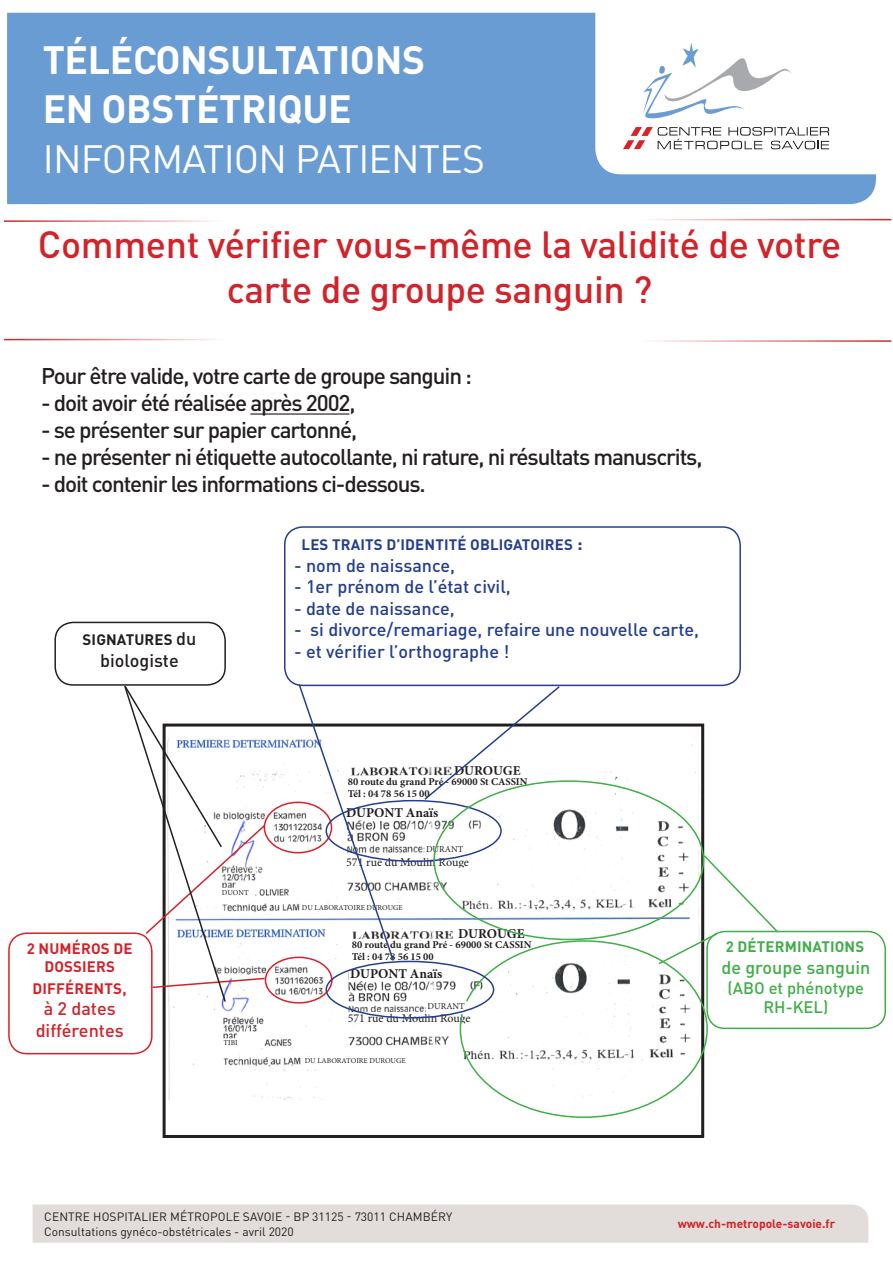
<style>
.page{position:relative;width:893px;height:1263px;background:#fff}
.page>*{position:absolute;margin:0;border:0;box-sizing:border-box;transform-origin:0 0}
.t1{font:700 39px/49.5px "DIN Pro";letter-spacing:-.01em;color:#fff}
.t2{font:39px "DIN Pro";letter-spacing:-.02em;color:#fff}
.t3{font:500 37.5px/45px "DIN Pro";letter-spacing:-.01em;color:#d1232a;text-align:center}
.t4{font:500 22.5px "DIN Pro";letter-spacing:-.05em;color:#231f20}
.t5{font:500 18px "DIN Pro";color:#253f8e}
.t6{font:500 18px/21.6px "DIN Pro";color:#d1232a;text-align:center}
.t7{font:500 18px "DIN Pro";color:#40ae49}
.t8{font:500 18px "DIN Pro";color:#231f20}
.t9{font:500 16.5px/19.8px "DIN Pro";color:#40ae49;text-align:center}
.t10{font:700 15px "DIN Pro";letter-spacing:.01em;color:#253f8e}
.t11{font:700 15px/18px "DIN Pro";letter-spacing:.01em;color:#d1232a;text-align:center}
.t12{font:700 15px "DIN Pro";letter-spacing:.01em;color:#40ae49}
.t13{font:700 15px "DIN Pro";letter-spacing:.01em;color:#231f20}
.t14{font:700 13.5px "Minion Pro";color:#231f20}
.t15{font:12px "DIN Pro";color:#231f20}
.t16{font:12px "Minion Pro";color:#231f20}
.t17{font:700 12px "DIN Pro";color:#d1232a}
.t18{font:700 10.5px "Minion Pro";color:#231f20}
.t19{font:9px "Minion Pro";color:#231f20}
.t20{font:7.5px "Minion Pro";color:#231f20}
.s1{font-weight:500;font-size:18px}
.s2{font-size:18px}
</style>
<div class="page">
<div style="left:7px;top:13px;width:869px;height:191px;background:#699cd3"></div>
<div style="left:33px;top:1204px;width:835px;height:39px;background:#e2ddda"></div>
<svg style="left:595px;top:12px;width:281px;height:162px"></svg>
<svg style="left:642px;top:43px;width:150px;height:77px"></svg>
<svg style="left:623px;top:127px;width:206px;height:22px"></svg>
<hr style="left:4px;top:220px;width:222px;height:2px;background:#d1232a">
<hr style="left:639px;top:340px;width:252px;height:2px;background:#d1232a">
<hr style="left:4px;top:339px;width:222px;height:1px;background:#d1232a">
<hr style="left:639px;top:219px;width:252px;height:1px;background:#d1232a">
<hr style="left:250px;top:413px;width:99px;height:2px;background:#231f20">
<img style="left:168px;top:739px;width:532px;height:360px">
<div style="left:163px;top:723px;width:541px;height:415px;border:3px solid #231f20"></div>
<div style="left:453px;top:764px;width:147px;height:11px;background:#fff"></div>
<div style="left:347px;top:776px;width:267px;height:30px;background:#fff"></div>
<div style="left:345px;top:806px;width:147px;height:12px;background:#fff"></div>
<div style="left:425px;top:845px;width:46px;height:11px;background:#fff"></div>
<div style="left:425px;top:844px;width:46px;height:13px;border:2px solid #fff"></div>
<div style="left:345px;top:857px;width:155px;height:11px;background:#fff"></div>
<div style="left:301px;top:903px;width:121px;height:12px;background:#fff"></div>
<div style="left:457px;top:927px;width:147px;height:12px;background:#fff"></div>
<div style="left:351px;top:939px;width:267px;height:23px;background:#fff"></div>
<div style="left:349px;top:968px;width:147px;height:11px;background:#fff"></div>
<div style="left:347px;top:1013px;width:155px;height:11px;background:#fff"></div>
<div style="left:223px;top:1039px;width:38px;height:8px;background:#fff"></div>
<div style="left:304px;top:1057px;width:121px;height:12px;background:#fff"></div>
<div style="left:284px;top:526px;width:457px;height:160px;border:2px solid #253f8e;border-radius:18px"></div>
<svg style="left:423px;top:685px;width:138px;height:116px"></svg>
<div style="left:264px;top:801px;width:68px;height:52px;border:2px solid #da2128;border-radius:50%"></div>
<div style="left:265px;top:956px;width:68px;height:47px;border:2px solid #da2128;border-radius:50%"></div>
<div style="left:8px;top:932px;width:145px;height:122px;border:2px solid #da2128;border-radius:18px"></div>
<div style="left:325px;top:800px;width:177px;height:62px;border:2px solid #253f8e;border-radius:50%"></div>
<div style="left:706px;top:931px;width:180px;height:98px;border:2px solid #40ae49;border-radius:18px"></div>
<div style="left:54px;top:622px;width:172px;height:64px;border:2px solid #231f20;border-radius:18px"></div>
<svg style="left:657px;top:853px;width:123px;height:113px"></svg>
<svg style="left:123px;top:684px;width:143px;height:319px"></svg>
<div style="left:427px;top:1002px;width:45px;height:11px;background:#fff"></div>
<div style="left:426px;top:1001px;width:47px;height:13px;border:2px solid #fff"></div>
<svg style="left:297px;top:683px;width:98px;height:279px"></svg>
<div style="left:325px;top:961px;width:169px;height:57px;border:2px solid #253f8e;border-radius:50%"></div>
<p class="t1" style="left:43px;top:33px;width:384px">TÉLÉCONSULTATIONS<br>EN OBSTÉTRIQUE</p>
<p class="t2" style="left:43px;top:132px;width:444px">INFORMATION PATIENTES</p>
<p class="t3" style="left:38px;top:220px;width:805px">Comment vérifier vous-même la validité de votre carte de groupe sanguin ?</p>
<p class="t4" style="left:41px;top:361px;width:432px">Pour être valide, votre carte de groupe sanguin :</p>
<p class="t4" style="left:41px;top:388px;width:316px">- doit avoir été réalisée après 2002,</p>
<p class="t4" style="left:41px;top:415px;width:317px">- se présenter sur papier cartonné,</p>
<p class="t4" style="left:41px;top:442px;width:663px">- ne présenter ni étiquette autocollante, ni rature, ni résultats manuscrits,</p>
<p class="t4" style="left:41px;top:469px;width:386px">- doit contenir les informations ci-dessous.</p>
<p class="t13" style="left:83px;top:630px;width:115px">SIGNATURES <span class="s1">du</span></p>
<p class="t8" style="left:100px;top:648px;width:80px">biologiste</p>
<p class="t11" style="left:27px;top:939px;width:107px">2 NUMÉROS DE<br>DOSSIERS</p>
<p class="t11" style="left:32px;top:978px;width:96px">DIFFÉRENTS<span class="s1">,</span></p>
<p class="t6" style="left:36px;top:997px;width:89px">à 2 dates différentes</p>
<p class="t20" style="left:222px;top:887px;width:28px">DUONT</p>
<p class="t20" style="left:223px;top:1038px;width:16px">TIBI</p>
<p class="t10" style="left:302px;top:534px;width:283px">LES TRAITS D’IDENTITÉ OBLIGATOIRES <span class="s2">:</span></p>
<p class="t5" style="left:294px;top:553px;width:163px">- nom de naissance,</p>
<p class="t5" style="left:294px;top:574px;width:218px">- 1er prénom de l’état civil,</p>
<p class="t5" style="left:294px;top:596px;width:162px">- date de naissance,</p>
<p class="t5" style="left:294px;top:618px;width:407px">- si divorce/remariage, refaire une nouvelle carte,</p>
<p class="t5" style="left:294px;top:639px;width:217px">- et vérifier l’orthographe !</p>
<p class="t14" style="left:454px;top:761px;width:68px">DUROUGE</p>
<p class="t18" style="left:348px;top:774px;width:181px">80 route du grand Pré - 69000 St CASSIN</p>
<p class="t18" style="left:348px;top:786px;width:83px">Tél : 04 78 56 15 00</p>
<p class="t14" style="left:346px;top:803px;width:94px">DUPONT Anaïs</p>
<p class="t19" style="left:426px;top:843px;width:39px">DURANT</p>
<p class="t16" style="left:346px;top:854px;width:124px">571 rue du Moulin Rouge</p>
<p class="t20" style="left:302px;top:902px;width:102px">DU LABORATOIRE DUROUGE</p>
<p class="t14" style="left:458px;top:924px;width:68px">DUROUGE</p>
<p class="t18" style="left:352px;top:937px;width:181px">80 route du grand Pré - 69000 St CASSIN</p>
<p class="t18" style="left:352px;top:950px;width:83px">Tél : 04 78 56 15 00</p>
<p class="t14" style="left:350px;top:964px;width:94px">DUPONT Anaïs</p>
<p class="t16" style="left:348px;top:1010px;width:124px">571 rue du Moulin Rouge</p>
<p class="t19" style="left:428px;top:1000px;width:39px">DURANT</p>
<p class="t20" style="left:305px;top:1056px;width:102px">DU LABORATOIRE DUROUGE</p>
<p class="t12" style="left:726px;top:936px;width:140px">2 DÉTERMINATIONS</p>
<p class="t7" style="left:721px;top:955px;width:150px">de groupe sanguin</p>
<p class="t9" style="left:727px;top:977px;width:138px">(ABO et phénotype<br>RH-KEL)</p>
<p class="t15" style="left:44px;top:1209px;width:410px">CENTRE HOSPITALIER MÉTROPOLE SAVOIE - BP 31125 - 73011 CHAMBÉRY</p>
<p class="t15" style="left:44px;top:1224px;width:251px">Consultations gynéco-obstétricales - avril 2020</p>
<p class="t17" style="left:678px;top:1215px;width:159px">www.ch-metropole-savoie.fr</p>
</div>
